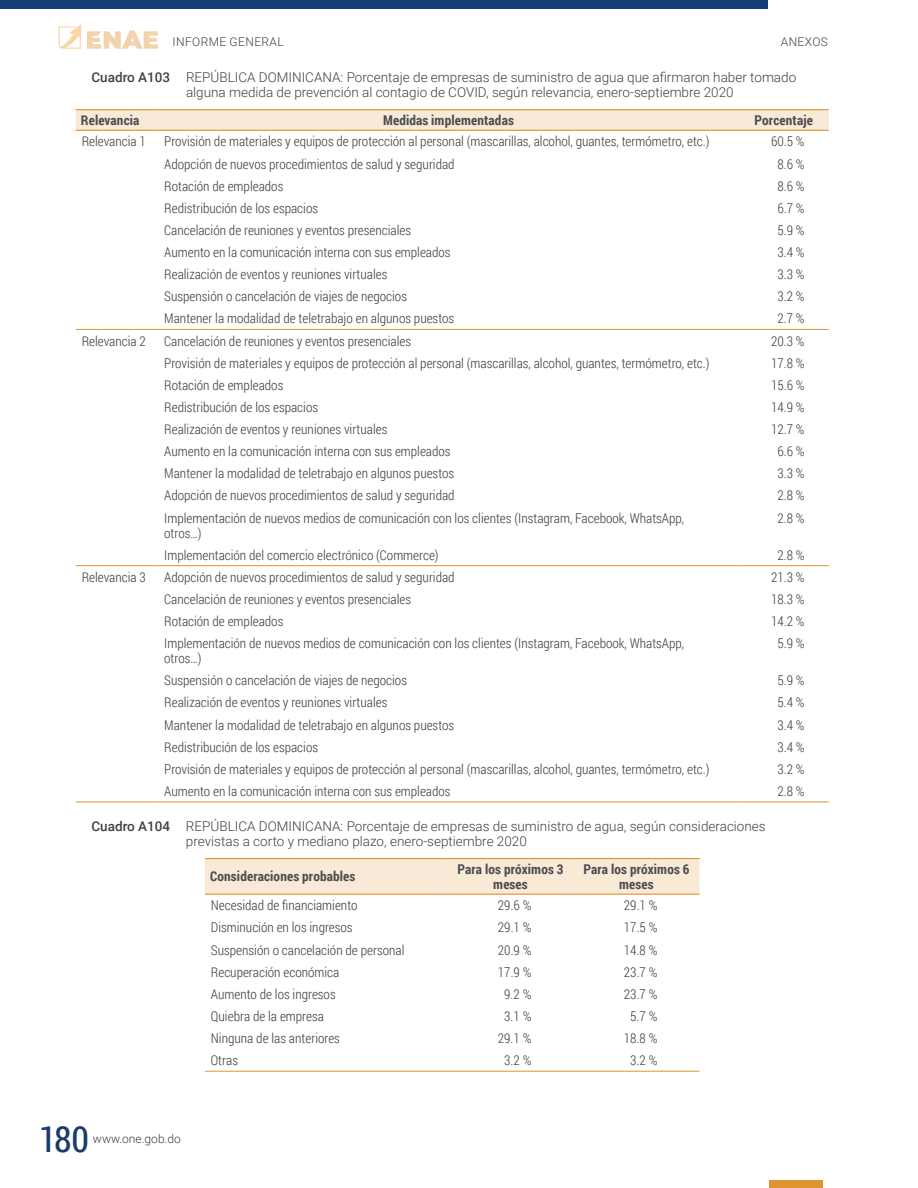
<style>
.page{position:relative;width:918px;height:1188px;background:#fff}
.page>*{position:absolute;margin:0;border:0;box-sizing:border-box;transform-origin:0 0}
.t1{font:36px "Roboto Condensed";color:#1a3c6a}
.t2{font:300 13.5px/15px "Roboto Condensed";color:#414042}
.t3{font:300 13.5px/15px "Roboto";color:#414042}
.t4{font:700 13.5px/15px "Roboto Condensed";letter-spacing:.01em;color:#4d4d4f;text-align:center}
.t5{font:300 12px "Roboto";letter-spacing:.035em;color:#414042}
.s1{font-weight:500}
</style>
<div class="page">
<div style="left:0;top:0;width:768px;height:9px;background:#153e74"></div>
<svg style="left:58px;top:24px;width:23px;height:25px"></svg>
<svg style="left:87px;top:31px;width:71px;height:18px"></svg>
<div style="left:769px;top:1180px;width:54px;height:8px;background:#de9430"></div>
<svg style="left:76px;top:110px;width:753px;height:20px"></svg>
<hr style="left:76px;top:802px;width:82px;height:1px;background:#de9430">
<hr style="left:158px;top:802px;width:581px;height:1px;background:#de9430">
<hr style="left:739px;top:802px;width:90px;height:1px;background:#de9430">
<hr style="left:158px;top:109px;width:581px;height:1px;background:#de9430">
<hr style="left:739px;top:109px;width:90px;height:1px;background:#de9430">
<hr style="left:158px;top:130px;width:581px;height:1px;background:#de9430">
<hr style="left:739px;top:130px;width:90px;height:1px;background:#de9430">
<hr style="left:76px;top:109px;width:82px;height:1px;background:#de9430">
<hr style="left:76px;top:130px;width:82px;height:1px;background:#de9430">
<hr style="left:76px;top:329px;width:82px;height:1px;background:#de9430">
<hr style="left:76px;top:565px;width:82px;height:1px;background:#de9430">
<hr style="left:158px;top:329px;width:581px;height:1px;background:#de9430">
<hr style="left:739px;top:329px;width:90px;height:1px;background:#de9430">
<hr style="left:158px;top:565px;width:581px;height:1px;background:#de9430">
<hr style="left:739px;top:565px;width:90px;height:1px;background:#de9430">
<div style="left:205px;top:859px;width:495px;height:35px;background:#f8ead7"></div>
<hr style="left:205px;top:1071px;width:243px;height:1px;background:#de9430">
<hr style="left:448px;top:1071px;width:126px;height:1px;background:#de9430">
<hr style="left:574px;top:1071px;width:126px;height:1px;background:#de9430">
<hr style="left:205px;top:858px;width:243px;height:1px;background:#de9430">
<hr style="left:205px;top:894px;width:243px;height:1px;background:#de9430">
<hr style="left:448px;top:858px;width:126px;height:1px;background:#de9430">
<hr style="left:574px;top:858px;width:126px;height:1px;background:#de9430">
<hr style="left:448px;top:894px;width:126px;height:1px;background:#de9430">
<hr style="left:574px;top:894px;width:126px;height:1px;background:#de9430">
<p class="t5" style="left:172px;top:33px;width:113px">informe general</p>
<p class="t5" style="left:781px;top:33px;width:49px">anexos</p>
<p class="t3" style="left:186px;top:69px;width:612px;text-indent:-94px"><span class="s1">Cuadro A103</span> REPÚBLICA DOMINICANA: Porcentaje de empresas de suministro de agua que afirmaron haber tomado alguna medida de prevención al contagio de COVID, según relevancia, enero-septiembre 2020</p>
<p class="t4" style="left:81px;top:112px;width:60px">Relevancia</p>
<p class="t4" style="left:383px;top:112px;width:132px">Medidas implementadas</p>
<p class="t4" style="left:755px;top:112px;width:60px">Porcentaje</p>
<p class="t2" style="left:82px;top:134px;width:66px">Relevancia 1</p>
<p class="t2" style="left:164px;top:134px;width:547px">Provisión de materiales y equipos de protección al personal (mascarillas, alcohol, guantes, termómetro, etc.)</p>
<p class="t2" style="left:771px;top:134px;width:35px">60.5 %</p>
<p class="t2" style="left:164px;top:156px;width:292px">Adopción de nuevos procedimientos de salud y seguridad</p>
<p class="t2" style="left:777px;top:156px;width:29px">8.6 %</p>
<p class="t2" style="left:164px;top:178px;width:121px">Rotación de empleados</p>
<p class="t2" style="left:777px;top:178px;width:29px">8.6 %</p>
<p class="t2" style="left:164px;top:200px;width:155px">Redistribución de los espacios</p>
<p class="t2" style="left:777px;top:200px;width:29px">6.7 %</p>
<p class="t2" style="left:164px;top:222px;width:248px">Cancelación de reuniones y eventos presenciales</p>
<p class="t2" style="left:777px;top:222px;width:29px">5.9 %</p>
<p class="t2" style="left:164px;top:244px;width:288px">Aumento en la comunicación interna con sus empleados</p>
<p class="t2" style="left:777px;top:244px;width:29px">3.4 %</p>
<p class="t2" style="left:164px;top:266px;width:225px">Realización de eventos y reuniones virtuales</p>
<p class="t2" style="left:777px;top:266px;width:29px">3.3 %</p>
<p class="t2" style="left:164px;top:289px;width:244px">Suspensión o cancelación de viajes de negocios</p>
<p class="t2" style="left:777px;top:289px;width:29px">3.2 %</p>
<p class="t2" style="left:164px;top:311px;width:292px">Mantener la modalidad de teletrabajo en algunos puestos</p>
<p class="t2" style="left:777px;top:311px;width:29px">2.7 %</p>
<p class="t2" style="left:82px;top:333px;width:66px">Relevancia 2</p>
<p class="t2" style="left:164px;top:333px;width:248px">Cancelación de reuniones y eventos presenciales</p>
<p class="t2" style="left:771px;top:333px;width:35px">20.3 %</p>
<p class="t2" style="left:164px;top:355px;width:547px">Provisión de materiales y equipos de protección al personal (mascarillas, alcohol, guantes, termómetro, etc.)</p>
<p class="t2" style="left:771px;top:355px;width:35px">17.8 %</p>
<p class="t2" style="left:164px;top:377px;width:121px">Rotación de empleados</p>
<p class="t2" style="left:771px;top:377px;width:35px">15.6 %</p>
<p class="t2" style="left:164px;top:399px;width:155px">Redistribución de los espacios</p>
<p class="t2" style="left:771px;top:399px;width:35px">14.9 %</p>
<p class="t2" style="left:164px;top:421px;width:225px">Realización de eventos y reuniones virtuales</p>
<p class="t2" style="left:771px;top:421px;width:35px">12.7 %</p>
<p class="t2" style="left:164px;top:443px;width:288px">Aumento en la comunicación interna con sus empleados</p>
<p class="t2" style="left:777px;top:443px;width:29px">6.6 %</p>
<p class="t2" style="left:164px;top:466px;width:292px">Mantener la modalidad de teletrabajo en algunos puestos</p>
<p class="t2" style="left:777px;top:466px;width:29px">3.3 %</p>
<p class="t2" style="left:164px;top:488px;width:292px">Adopción de nuevos procedimientos de salud y seguridad</p>
<p class="t2" style="left:777px;top:488px;width:29px">2.8 %</p>
<p class="t2" style="left:164px;top:510px;width:521px">Implementación de nuevos medios de comunicación con los clientes (Instagram, Facebook, WhatsApp, otros…)</p>
<p class="t2" style="left:777px;top:510px;width:29px">2.8 %</p>
<p class="t2" style="left:164px;top:547px;width:276px">Implementación del comercio electrónico (Commerce)</p>
<p class="t2" style="left:777px;top:547px;width:29px">2.8 %</p>
<p class="t2" style="left:82px;top:569px;width:66px">Relevancia 3</p>
<p class="t2" style="left:164px;top:569px;width:292px">Adopción de nuevos procedimientos de salud y seguridad</p>
<p class="t2" style="left:771px;top:569px;width:35px">21.3 %</p>
<p class="t2" style="left:164px;top:591px;width:248px">Cancelación de reuniones y eventos presenciales</p>
<p class="t2" style="left:771px;top:591px;width:35px">18.3 %</p>
<p class="t2" style="left:164px;top:613px;width:121px">Rotación de empleados</p>
<p class="t2" style="left:771px;top:613px;width:35px">14.2 %</p>
<p class="t2" style="left:164px;top:635px;width:521px">Implementación de nuevos medios de comunicación con los clientes (Instagram, Facebook, WhatsApp, otros…)</p>
<p class="t2" style="left:777px;top:635px;width:29px">5.9 %</p>
<p class="t2" style="left:164px;top:673px;width:244px">Suspensión o cancelación de viajes de negocios</p>
<p class="t2" style="left:777px;top:673px;width:29px">5.9 %</p>
<p class="t2" style="left:164px;top:695px;width:225px">Realización de eventos y reuniones virtuales</p>
<p class="t2" style="left:777px;top:695px;width:29px">5.4 %</p>
<p class="t2" style="left:164px;top:717px;width:292px">Mantener la modalidad de teletrabajo en algunos puestos</p>
<p class="t2" style="left:777px;top:717px;width:29px">3.4 %</p>
<p class="t2" style="left:164px;top:739px;width:155px">Redistribución de los espacios</p>
<p class="t2" style="left:777px;top:739px;width:29px">3.4 %</p>
<p class="t2" style="left:164px;top:761px;width:547px">Provisión de materiales y equipos de protección al personal (mascarillas, alcohol, guantes, termómetro, etc.)</p>
<p class="t2" style="left:777px;top:761px;width:29px">3.2 %</p>
<p class="t2" style="left:164px;top:783px;width:288px">Aumento en la comunicación interna con sus empleados</p>
<p class="t2" style="left:777px;top:783px;width:29px">2.8 %</p>
<p class="t3" style="left:186px;top:818px;width:581px;text-indent:-94px"><span class="s1">Cuadro A104</span> REPÚBLICA DOMINICANA: Porcentaje de empresas de suministro de agua, según consideraciones previstas a corto y mediano plazo, enero-septiembre 2020</p>
<p class="t4" style="left:210px;top:869px;width:147px">Consideraciones probables</p>
<p class="t4" style="left:458px;top:861px;width:108px">Para los próximos 3 meses</p>
<p class="t4" style="left:584px;top:861px;width:108px">Para los próximos 6 meses</p>
<p class="t2" style="left:211px;top:898px;width:148px">Necesidad de financiamiento</p>
<p class="t2" style="left:498px;top:898px;width:35px">29.6 %</p>
<p class="t2" style="left:624px;top:898px;width:35px">29.1 %</p>
<p class="t2" style="left:211px;top:920px;width:143px">Disminución en los ingresos</p>
<p class="t2" style="left:498px;top:920px;width:35px">29.1 %</p>
<p class="t2" style="left:624px;top:920px;width:35px">17.5 %</p>
<p class="t2" style="left:211px;top:942px;width:195px">Suspensión o cancelación de personal</p>
<p class="t2" style="left:498px;top:942px;width:35px">20.9 %</p>
<p class="t2" style="left:624px;top:942px;width:35px">14.8 %</p>
<p class="t2" style="left:211px;top:964px;width:130px">Recuperación económica</p>
<p class="t2" style="left:498px;top:964px;width:35px">17.9 %</p>
<p class="t2" style="left:624px;top:964px;width:35px">23.7 %</p>
<p class="t2" style="left:211px;top:986px;width:126px">Aumento de los ingresos</p>
<p class="t2" style="left:504px;top:986px;width:29px">9.2 %</p>
<p class="t2" style="left:624px;top:986px;width:35px">23.7 %</p>
<p class="t2" style="left:211px;top:1008px;width:115px">Quiebra de la empresa</p>
<p class="t2" style="left:504px;top:1008px;width:29px">3.1 %</p>
<p class="t2" style="left:630px;top:1008px;width:29px">5.7 %</p>
<p class="t2" style="left:211px;top:1030px;width:131px">Ninguna de las anteriores</p>
<p class="t2" style="left:498px;top:1030px;width:35px">29.1 %</p>
<p class="t2" style="left:624px;top:1030px;width:35px">18.8 %</p>
<p class="t2" style="left:211px;top:1052px;width:29px">Otras</p>
<p class="t2" style="left:504px;top:1052px;width:29px">3.2 %</p>
<p class="t2" style="left:630px;top:1052px;width:29px">3.2 %</p>
<h1 class="t1" style="left:39px;top:1114px;width:51px">180</h1>
<p class="t5" style="left:93px;top:1130px;width:89px">www.one.gob.do</p>
</div>
